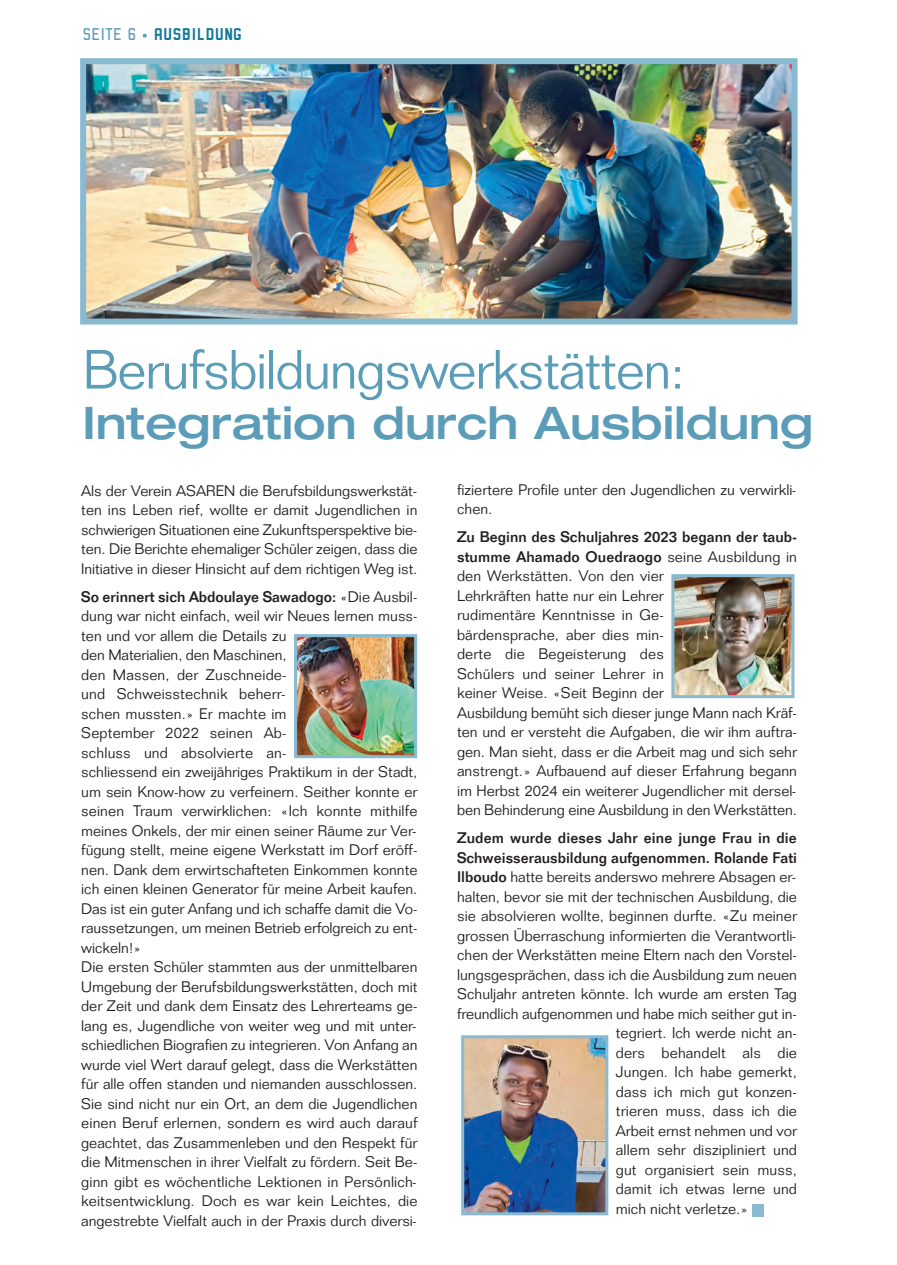
<style>
.page{position:relative;width:897px;height:1265px;background:#fff}
.page>*{position:absolute;margin:0;border:0;box-sizing:border-box;transform-origin:0 0}
.t1{font:300 54px "Folio";letter-spacing:-.025em;color:#5b9db8}
.t2{font:500 expanded 45px "Ford";color:#5b9db8}
.t3{font:700 18px "Robust ICG";color:#167a99}
.t4{font:300 15px/19.5px "Folio";color:#231f20}
.t5{font:500 15px "Folio";color:#231f20}
.s1{font-weight:400;color:#5b9db8}
.s2{font-weight:500}
</style>
<div class="page">
<img style="left:80px;top:58px;width:718px;height:1159px">
<p class="t3" style="left:82px;top:23px;width:161px"><span class="s1">SEITE 6 •</span> AUSBILDUNG</p>
<h1 class="t1" style="left:82px;top:350px;width:603px">Berufsbildungswerkstätten:</h1>
<h2 class="t2" style="left:82px;top:406px;width:732px">Integration durch Ausbildung</h2>
<p class="t4" style="left:457px;top:481px;width:340px">fiziertere Profile unter den Jugendlichen zu verwirkli&shy;chen.</p>
<p class="t4" style="left:457px;top:529px;width:341px"><span class="s2">Zu Beginn des Schuljahres 2023 begann der taub&shy;stumme Ahamado Ouedraogo</span> seine Ausbildung in den Werkstätten. Von den vier<br>Lehrkräften hatte nur ein Lehrer<br>rudimentäre Kenntnisse in Ge-<br>bärdensprache, aber dies min-<br>derte die Begeisterung des<br>Schülers und seiner Lehrer in<br>keiner Weise. «Seit Beginn der<br>Ausbildung bemüht sich dieser junge Mann nach Kräf&shy;ten und er versteht die Aufgaben, die wir ihm auftra&shy;gen. Man sieht, dass er die Arbeit mag und sich sehr anstrengt.» Aufbauend auf dieser Erfahrung begann im Herbst 2024 ein weiterer Jugendlicher mit dersel&shy;ben Behinderung eine Ausbildung in den Werkstätten.</p>
<p class="t5" style="left:457px;top:832px;width:341px">Zudem wurde dieses Jahr eine junge Frau in die</p>
<p class="t5" style="left:457px;top:852px;width:341px">Schweisserausbildung aufgenommen. Rolande Fati</p>
<p class="t4" style="left:457px;top:869px;width:340px"><span class="s2">Ilboudo</span> hatte bereits anderswo mehrere Absagen er-</p>
<p class="t4" style="left:457px;top:888px;width:341px">halten, bevor sie mit der technischen Ausbildung, die</p>
<p class="t4" style="left:457px;top:908px;width:341px">sie absolvieren wollte, beginnen durfte. «Zu meiner</p>
<p class="t4" style="left:457px;top:927px;width:340px">grossen Überraschung informierten die Verantwortli-</p>
<p class="t4" style="left:457px;top:947px;width:341px">chen der Werkstätten meine Eltern nach den Vorstel-</p>
<p class="t4" style="left:457px;top:966px;width:341px">lungsgesprächen, dass ich die Ausbildung zum neuen</p>
<p class="t4" style="left:457px;top:986px;width:341px">Schuljahr antreten könnte. Ich wurde am ersten Tag</p>
<p class="t4" style="left:457px;top:1005px;width:341px">freundlich aufgenommen und habe mich seither gut in-</p>
<p class="t4" style="left:615px;top:1025px;width:183px">tegriert. Ich werde nicht an-</p>
<p class="t4" style="left:615px;top:1044px;width:182px">ders behandelt als die</p>
<p class="t4" style="left:615px;top:1064px;width:183px">Jungen. Ich habe gemerkt,</p>
<p class="t4" style="left:615px;top:1083px;width:183px">dass ich mich gut konzen-</p>
<p class="t4" style="left:615px;top:1103px;width:182px">trieren muss, dass ich die</p>
<p class="t4" style="left:615px;top:1122px;width:183px">Arbeit ernst nehmen und vor</p>
<p class="t4" style="left:615px;top:1142px;width:182px">allem sehr diszipliniert und</p>
<p class="t4" style="left:615px;top:1161px;width:183px">gut organisiert sein muss,</p>
<p class="t4" style="left:615px;top:1181px;width:182px">damit ich etwas lerne und</p>
<p class="t4" style="left:615px;top:1200px;width:134px">mich nicht verletze.»</p>
<p class="t4" style="left:81px;top:482px;width:337px;text-align:justify">Als der Verein ASAREN die Berufsbildungswerkstät&shy;ten ins Leben rief, wollte er damit Jugendlichen in schwierigen Situationen eine Zukunftsperspektive bie&shy;ten. Die Berichte ehemaliger Schüler zeigen, dass die Initiative in dieser Hinsicht auf dem richtigen Weg ist.</p>
<p class="t4" style="left:81px;top:588px;width:337px"><span class="s2">So erinnert sich Abdoulaye Sawadogo:</span> «Die Ausbil&shy;dung war nicht einfach, weil wir Neues lernen muss&shy;ten und vor allem die Details zu<br>den Materialien, den Maschinen,<br>den Massen, der Zuschneide-<br>und Schweisstechnik beherr-<br>schen mussten.» Er machte im<br>September 2022 seinen Ab-<br>schluss und absolvierte an-<br>schliessend ein zweijähriges Praktikum in der Stadt, um sein Know-how zu verfeinern. Seither konnte er seinen Traum verwirklichen: «Ich konnte mithilfe meines Onkels, der mir einen seiner Räume zur Ver&shy;fügung stellt, meine eigene Werkstatt im Dorf eröff&shy;nen. Dank dem erwirtschafteten Einkommen konnte ich einen kleinen Generator für meine Arbeit kaufen.<br>Das ist ein guter Anfang und ich schaffe damit die Vo&shy;raussetzungen, um meinen Betrieb erfolgreich zu ent&shy;wickeln!»<br>Die ersten Schüler stammten aus der unmittelbaren Umgebung der Berufsbildungswerkstätten, doch mit der Zeit und dank dem Einsatz des Lehrerteams ge&shy;lang es, Jugendliche von weiter weg und mit unter&shy;schiedlichen Biografien zu integrieren. Von Anfang an wurde viel Wert darauf gelegt, dass die Werkstätten für alle offen standen und niemanden ausschlossen.<br>Sie sind nicht nur ein Ort, an dem die Jugendlichen einen Beruf erlernen, sondern es wird auch darauf geachtet, das Zusammenleben und den Respekt für die Mitmenschen in ihrer Vielfalt zu fördern. Seit Be&shy;ginn gibt es wöchentliche Lektionen in Persönlich&shy;keitsentwicklung. Doch es war kein Leichtes, die angestrebte Vielfalt auch in der Praxis durch diversi-</p>
</div>
